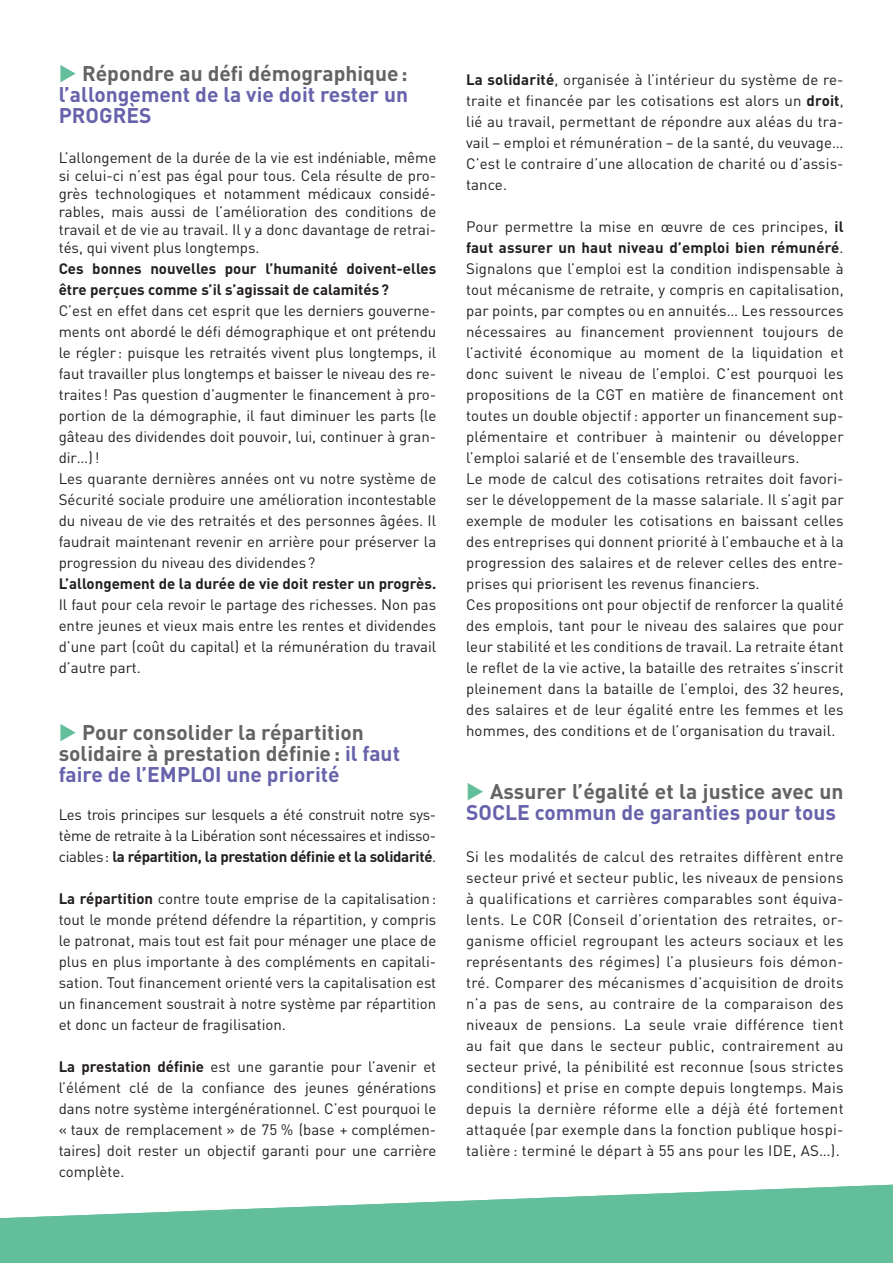
<style>
.page{position:relative;width:893px;height:1263px;background:#fff}
.page>*{position:absolute;margin:0;border:0;box-sizing:border-box;transform-origin:0 0}
.element{font:700 21px/21px "DIN";color:#636366}
.element-2{font:700 21px/21px "DIN";color:#6762ab;text-align:justify}
.Texte{font:700 21px/21px "DIN";color:#636366}
.Texte-2{font:15px/21px "DIN";color:#231f20;text-align:justify}
.element-3{font:15px/21px "DIN";color:#231f20;text-align:justify}
.Texte-3{font:700 15px/21px "DIN";color:#231f20}
.s1{color:#63be9b}
.s2{color:#636366}
.s3{font-weight:700}
.s4{color:#6762ab}
</style>
<div class="page">
<svg style="left:0;top:1185px;width:893px;height:78px;fill:#63be9b"></svg>
<p class="element-2" style="left:59px;top:62px;width:351px"><span class="s1">◆</span> <span class="s2">Répondre au défi démographique: </span>l’allongement de la vie doit rester un PROGRÈS</p>
<p class="element-3" style="left:59px;top:148px;width:379px;line-height:18px">L’allongement de la durée de la vie est indéniable, même si celui-ci n’est pas égal pour tous. Cela résulte de pro&shy;grès technologiques et notamment médicaux considé&shy;rables, mais aussi de l’amélioration des conditions de travail et de vie au travail. Il y a donc davantage de retrai&shy;tés, qui vivent plus longtemps.</p>
<p class="Texte-3" style="left:59px;top:257px;width:379px">Ces bonnes nouvelles pour l’humanité doivent-elles être perçues comme s’il s’agissait de calamités?</p>
<p class="Texte-2" style="left:59px;top:300px;width:379px">C’est en effet dans cet esprit que les derniers gouverne&shy;ments ont abordé le défi démographique et ont prétendu le régler : puisque les retraités vivent plus longtemps, il faut travailler plus longtemps et baisser le niveau des re&shy;traites ! Pas question d’augmenter le financement à pro&shy;portion de la démographie, il faut diminuer les parts (le gâteau des dividendes doit pouvoir, lui, continuer à gran&shy;dir…)!</p>
<p class="Texte-2" style="left:59px;top:468px;width:379px">Les quarante dernières années ont vu notre système de Sécurité sociale produire une amélioration incontestable du niveau de vie des retraités et des personnes âgées. Il faudrait maintenant revenir en arrière pour préserver la progression du niveau des dividendes ?</p>
<p class="Texte-2" style="left:59px;top:573px;width:379px"><span class="s3">L’allongement de la durée de vie doit rester un progrès.<br></span>Il faut pour cela revoir le partage des richesses. Non pas entre jeunes et vieux mais entre les rentes et dividendes d’une part (coût du capital) et la rémunération du travail d’autre part.</p>
<p class="element" style="left:59px;top:721px;width:343px"><span class="s1">◆</span> Pour consolider la répartition solidaire à prestation définie: <span class="s4">il faut faire de l’EMPLOI une priorité</span></p>
<p class="Texte-2" style="left:59px;top:804px;width:379px">Les trois principes sur lesquels a été construit notre sys&shy;tème de retraite à la Libération sont nécessaires et indisso&shy;ciables: <span class="s3">la répartition, la prestation définie et la solidarité</span>.</p>
<p class="Texte-2" style="left:59px;top:888px;width:379px"><span class="s3">La répartition</span> contre toute emprise de la capitalisation: tout le monde prétend défendre la répartition, y compris le patronat, mais tout est fait pour ménager une place de plus en plus importante à des compléments en capitali&shy;sation. Tout financement orienté vers la capitalisation est un financement soustrait à notre système par répartition et donc un facteur de fragilisation.</p>
<p class="Texte-2" style="left:59px;top:1056px;width:379px"><span class="s3">La prestation définie</span> est une garantie pour l’avenir et l’élément clé de la confiance des jeunes générations dans notre système intergénérationnel. C’est pourquoi le « taux de remplacement » de 75 % (base + complémen&shy;taires) doit rester un objectif garanti pour une carrière complète.</p>
<p class="Texte-2" style="left:466px;top:69px;width:379px"><span class="s3">La solidarité</span>, organisée à l’intérieur du système de re&shy;traite et financée par les cotisations est alors un <span class="s3">droit</span>, lié au travail, permettant de répondre aux aléas du tra&shy;vail – emploi et rémunération – de la santé, du veuvage… C’est le contraire d’une allocation de charité ou d’assis&shy;tance.</p>
<p class="Texte-2" style="left:466px;top:216px;width:379px">Pour permettre la mise en œuvre de ces principes, <span class="s3">il faut assurer un haut niveau d’emploi bien rémunéré</span>.<br>Signalons que l’emploi est la condition indispensable à tout mécanisme de retraite, y compris en capitalisation, par points, par comptes ou en annuités… Les ressources nécessaires au financement proviennent toujours de l’activité économique au moment de la liquidation et donc suivent le niveau de l’emploi. C’est pourquoi les propositions de la CGT en matière de financement ont toutes un double objectif: apporter un financement sup&shy;plémentaire et contribuer à maintenir ou développer l’emploi salarié et de l’ensemble des travailleurs.</p>
<p class="Texte-2" style="left:466px;top:468px;width:379px">Le mode de calcul des cotisations retraites doit favori&shy;ser le développement de la masse salariale. Il s’agit par exemple de moduler les cotisations en baissant celles des entreprises qui donnent priorité à l’embauche et à la progression des salaires et de relever celles des entre&shy;prises qui priorisent les revenus financiers.</p>
<p class="Texte-2" style="left:466px;top:594px;width:379px">Ces propositions ont pour objectif de renforcer la qualité des emplois, tant pour le niveau des salaires que pour leur stabilité et les conditions de travail. La retraite étant le reflet de la vie active, la bataille des retraites s’inscrit pleinement dans la bataille de l’emploi, des 32 heures, des salaires et de leur égalité entre les femmes et les hommes, des conditions et de l’organisation du travail.</p>
<p class="Texte" style="left:466px;top:780px;width:379px"><span class="s1">◆</span> Assurer l’égalité et la justice avec un<br><span class="s4">SOCLE commun de garanties pour tous</span></p>
<p class="element-3" style="left:466px;top:846px;width:379px">Si les modalités de calcul des retraites diffèrent entre secteur privé et secteur public, les niveaux de pensions à qualifications et carrières comparables sont équiva&shy;lents. Le COR (Conseil d’orientation des retraites, or&shy;ganisme officiel regroupant les acteurs sociaux et les représentants des régimes) l’a plusieurs fois démon&shy;tré. Comparer des mécanismes d’acquisition de droits n’a pas de sens, au contraire de la comparaison des niveaux de pensions. La seule vraie différence tient au fait que dans le secteur public, contrairement au secteur privé, la pénibilité est reconnue (sous strictes conditions) et prise en compte depuis longtemps. Mais depuis la dernière réforme elle a déjà été fortement attaquée (par exemple dans la fonction publique hospi&shy;talière : terminé le départ à 55 ans pour les IDE, AS…).</p>
</div>
